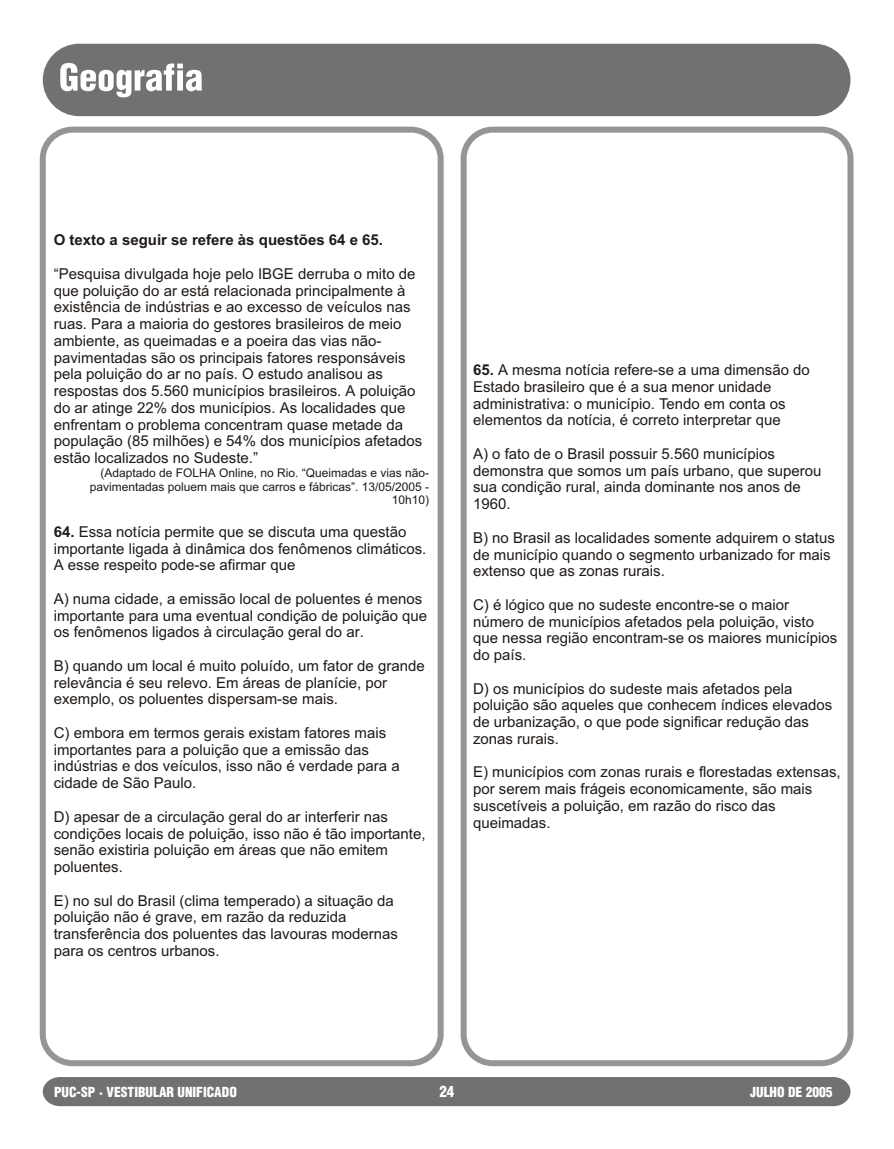
<style>
.page{position:relative;width:894px;height:1149px;background:#fff}
.page>*{position:absolute;margin:0;border:0;box-sizing:border-box;transform-origin:0 0}
.t1{font:15px/16.8px "Arial";color:#1f1a17}
.t2{font:700 15px "Arial";color:#1f1a17}
.t3{font:900 15px "Switzerland Cond";color:#fff}
.t4{font:900 13.5px "Switzerland Cond";color:#fff}
.t5{font:12px/13.4px "Arial";color:#1f1a17;text-align:right}
.s1{font-weight:700}
</style>
<div class="page">
<div style="left:43px;top:44px;width:808px;height:72px;background:#737070;border-radius:36px"></div>
<svg style="left:60px;top:63px;width:142px;height:34px"></svg>
<div style="left:43px;top:1077px;width:808px;height:29px;background:#737070"></div>
<div style="left:40px;top:127px;width:404px;height:939px;border:6px solid #969494;border-radius:30px"></div>
<div style="left:461px;top:127px;width:393px;height:939px;border:6px solid #969494;border-radius:29px"></div>
<p class="t2" style="left:54px;top:234px;width:331px">O texto a seguir se refere às questões 64 e 65.</p>
<p class="t1" style="left:54px;top:267px;width:370px">“Pesquisa divulgada hoje pelo IBGE derruba o mito de que poluição do ar está relacionada principalmente à existência de indústrias e ao excesso de veículos nas ruas. Para a maioria do gestores brasileiros de meio ambiente, as queimadas e a poeira das vias não&shy;pavimentadas são os principais fatores responsáveis pela poluição do ar no país. O estudo analisou as respostas dos 5.560 municípios brasileiros. A poluição do ar atinge 22% dos municípios. As localidades que enfrentam o problema concentram quase metade da população (85 milhões) e 54% dos municípios afetados estão localizados no Sudeste.”</p>
<p class="t5" style="left:90px;top:467px;width:341px">(Adaptado de FOLHA Online, no Rio. “Queimadas e vias não&shy;pavimentadas poluem mais que carros e fábricas”. 13/05/2005 -<br>10h10)</p>
<p class="t1" style="left:54px;top:525px;width:374px"><span class="s1">64.</span> Essa notícia permite que se discuta uma questão importante ligada à dinâmica dos fenômenos climáticos.<br>A esse respeito pode-se afirmar que</p>
<p class="t1" style="left:54px;top:592px;width:375px">A) numa cidade, a emissão local de poluentes é menos importante para uma eventual condição de poluição que os fenômenos ligados à circulação geral do ar.</p>
<p class="t1" style="left:54px;top:659px;width:373px">B) quando um local é muito poluído, um fator de grande relevância é seu relevo. Em áreas de planície, por exemplo, os poluentes dispersam-se mais.</p>
<p class="t1" style="left:54px;top:726px;width:348px">C) embora em termos gerais existam fatores mais importantes para a poluição que a emissão das indústrias e dos veículos, isso não é verdade para a cidade de São Paulo.</p>
<p class="t1" style="left:54px;top:809px;width:373px">D) apesar de a circulação geral do ar interferir nas condições locais de poluição, isso não é tão importante, senão existiria poluição em áreas que não emitem poluentes.</p>
<p class="t1" style="left:54px;top:893px;width:346px">E) no sul do Brasil (clima temperado) a situação da poluição não é grave, em razão da reduzida transferência dos poluentes das lavouras modernas para os centros urbanos.</p>
<p class="t1" style="left:473px;top:363px;width:338px"><span class="s1">65.</span> A mesma notícia refere-se a uma dimensão do Estado brasileiro que é a sua menor unidade administrativa: o município. Tendo em conta os elementos da notícia, é correto interpretar que</p>
<p class="t1" style="left:473px;top:447px;width:350px">A) o fato de o Brasil possuir 5.560 municípios demonstra que somos um país urbano, que superou sua condição rural, ainda dominante nos anos de 1960.</p>
<p class="t1" style="left:473px;top:530px;width:363px">B) no Brasil as localidades somente adquirem o status de município quando o segmento urbanizado for mais extenso que as zonas rurais.</p>
<p class="t1" style="left:473px;top:597px;width:366px">C) é lógico que no sudeste encontre-se o maior número de municípios afetados pela poluição, visto que nessa região encontram-se os maiores municípios do país.</p>
<p class="t1" style="left:473px;top:681px;width:361px">D) os municípios do sudeste mais afetados pela poluição são aqueles que conhecem índices elevados de urbanização, o que pode significar redução das zonas rurais.</p>
<p class="t1" style="left:473px;top:765px;width:369px">E) municípios com zonas rurais e florestadas extensas, por serem mais frágeis economicamente, são mais suscetíveis a poluição, em razão do risco das queimadas.</p>
<p class="t4" style="left:54px;top:1083px;width:184px">PUC-SP • VESTIBULAR UNIFICADO</p>
<p class="t3" style="left:439px;top:1082px;width:16px">24</p>
<p class="t4" style="left:750px;top:1083px;width:84px">JULHO DE 2005</p>
</div>
